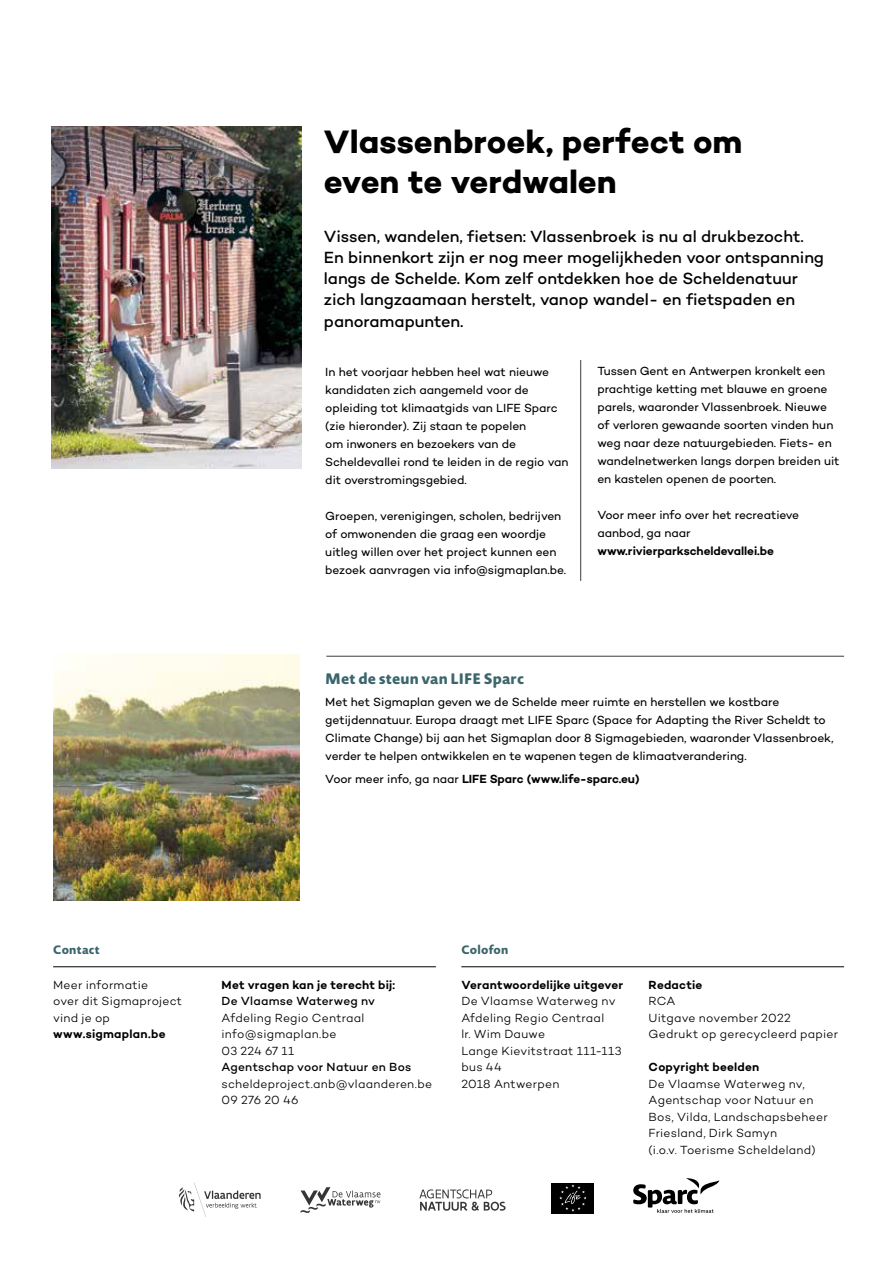
<style>
.page{position:relative;width:893px;height:1263px;background:#fff}
.page>*{position:absolute;margin:0;border:0;box-sizing:border-box;transform-origin:0 0}
.t1{font:700 33px/39.6px "Campton";color:#000}
.t2{font:500 16.5px/21px "Campton";letter-spacing:-.005em;color:#000}
.t3{font:800 15px "Novel Sans Rd Pro";letter-spacing:.005em;color:#3b666b}
.t4{font:12px/18px "Campton";letter-spacing:-.005em;color:#000}
.t5{font:300 12px/16.5px "Campton";letter-spacing:.02em;color:#000}
.t6{font:600 12px "Campton";letter-spacing:.01em;color:#000}
.t7{font:500 12px "Campton";letter-spacing:.02em;color:#000}
.t8{font:800 12px "Novel Sans Rd Pro";letter-spacing:.02em;color:#3b666b}
.s1{font-weight:400}
</style>
<div class="page">
<div style="left:552px;top:1183px;width:42px;height:30px;background:#000"></div>
<img style="left:52px;top:126px;width:249px;height:342px">
<img style="left:53px;top:655px;width:247px;height:245px">
<hr style="left:461px;top:966px;width:383px;height:1px;background:#000">
<hr style="left:53px;top:966px;width:383px;height:1px;background:#000">
<svg style="left:178px;top:1182px;width:83px;height:35px"></svg>
<svg style="left:301px;top:1187px;width:79px;height:26px"></svg>
<svg style="left:419px;top:1189px;width:87px;height:22px"></svg>
<hr style="left:580px;top:360px;width:1px;height:221px;background:#3c3c3b">
<hr style="left:326px;top:656px;width:518px;height:1px;background:#3c3c3b">
<svg style="left:633px;top:1178px;width:86px;height:35px"></svg>
<svg style="left:559px;top:1184px;width:28px;height:27px"></svg>
<h1 class="t1" style="left:324px;top:122px;width:420px">Vlassenbroek, perfect om even te verdwalen</h1>
<p class="t2" style="left:324px;top:225px;width:502px">Vissen, wandelen, fietsen: Vlassenbroek is nu al drukbezocht.<br>En binnenkort zijn er nog meer mogelijkheden voor ontspanning langs de Schelde. Kom zelf ontdekken hoe de Scheldenatuur zich langzaamaan herstelt, vanop wandel- en fietspaden en</p>
<h2 class="t2" style="left:324px;top:311px;width:141px">panoramapunten.</h2>
<p class="t4" style="left:325px;top:362px;width:245px">In het voorjaar hebben heel wat nieuwe kandidaten zich aangemeld voor de opleiding tot klimaatgids van LIFE Sparc (zie hieronder). Zij staan te popelen<br>om inwoners en bezoekers van de Scheldevallei rond te leiden in de regio van dit overstromingsgebied.</p>
<p class="t4" style="left:325px;top:506px;width:242px">Groepen, verenigingen, scholen, bedrijven of omwonenden die graag een woordje uitleg willen over het project kunnen een bezoek aanvragen via info@sigmaplan.be.</p>
<p class="t4" style="left:597px;top:362px;width:244px">Tussen Gent en Antwerpen kronkelt een prachtige ketting met blauwe en groene parels, waaronder Vlassenbroek. Nieuwe of verloren gewaande soorten vinden hun weg naar deze natuurgebieden. Fiets- en wandelnetwerken langs dorpen breiden uit en kastelen openen de poorten.</p>
<p class="t4" style="left:597px;top:506px;width:203px">Voor meer info over het recreatieve aanbod, ga naar</p>
<p class="t6" style="left:597px;top:543px;width:178px">www.rivierparkscheldevallei.be</p>
<p class="t3" style="left:325px;top:667px;width:200px">Met de steun van LIFE Sparc</p>
<p class="t4" style="left:325px;top:693px;width:510px">Met het Sigmaplan geven we de Schelde meer ruimte en herstellen we kostbare getijdennatuur. Europa draagt met LIFE Sparc (Space for Adapting the River Scheldt to Climate Change) bij aan het Sigmaplan door 8 Sigmagebieden, waaronder Vlassenbroek, verder te helpen ontwikkelen en te wapenen tegen de klimaatverandering.</p>
<p class="t6" style="left:325px;top:771px;width:316px"><span class="s1">Voor meer info, ga naar</span> LIFE Sparc (www.life-sparc.eu)</p>
<p class="t8" style="left:53px;top:941px;width:48px">Contact</p>
<p class="t8" style="left:461px;top:941px;width:49px">Colofon</p>
<p class="t5" style="left:53px;top:976px;width:130px">Meer informatie<br>over dit Sigmaproject vind je op</p>
<p class="t6" style="left:53px;top:1026px;width:114px">www.sigmaplan.be</p>
<p class="t6" style="left:221px;top:977px;width:175px">Met vragen kan je terecht bij:</p>
<p class="t7" style="left:221px;top:993px;width:155px">De Vlaamse Waterweg nv</p>
<p class="t5" style="left:221px;top:1009px;width:144px">Afdeling Regio Centraal info@sigmaplan.be<br>03 224 67 11</p>
<p class="t7" style="left:221px;top:1059px;width:191px">Agentschap voor Natuur en Bos</p>
<p class="t5" style="left:221px;top:1075px;width:212px">scheldeproject.anb@vlaanderen.be<br>09 276 20 46</p>
<p class="t6" style="left:461px;top:977px;width:163px">Verantwoordelijke uitgever</p>
<p class="t5" style="left:461px;top:992px;width:162px">De Vlaamse Waterweg nv<br>Afdeling Regio Centraal<br>lr. Wim Dauwe<br>Lange Kievitstraat 111-113 bus 44<br>2018 Antwerpen</p>
<p class="t6" style="left:649px;top:977px;width:55px">Redactie</p>
<p class="t5" style="left:649px;top:992px;width:191px">RCA<br>Uitgave november 2022<br>Gedrukt op gerecycleerd papier</p>
<p class="t6" style="left:649px;top:1059px;width:112px">Copyright beelden</p>
<p class="t5" style="left:649px;top:1075px;width:181px">De Vlaamse Waterweg nv,<br>Agentschap voor Natuur en<br>Bos, Vilda, Landschapsbeheer<br>Friesland, Dirk Samyn<br>(i.o.v. Toerisme Scheldeland)</p>
</div>
